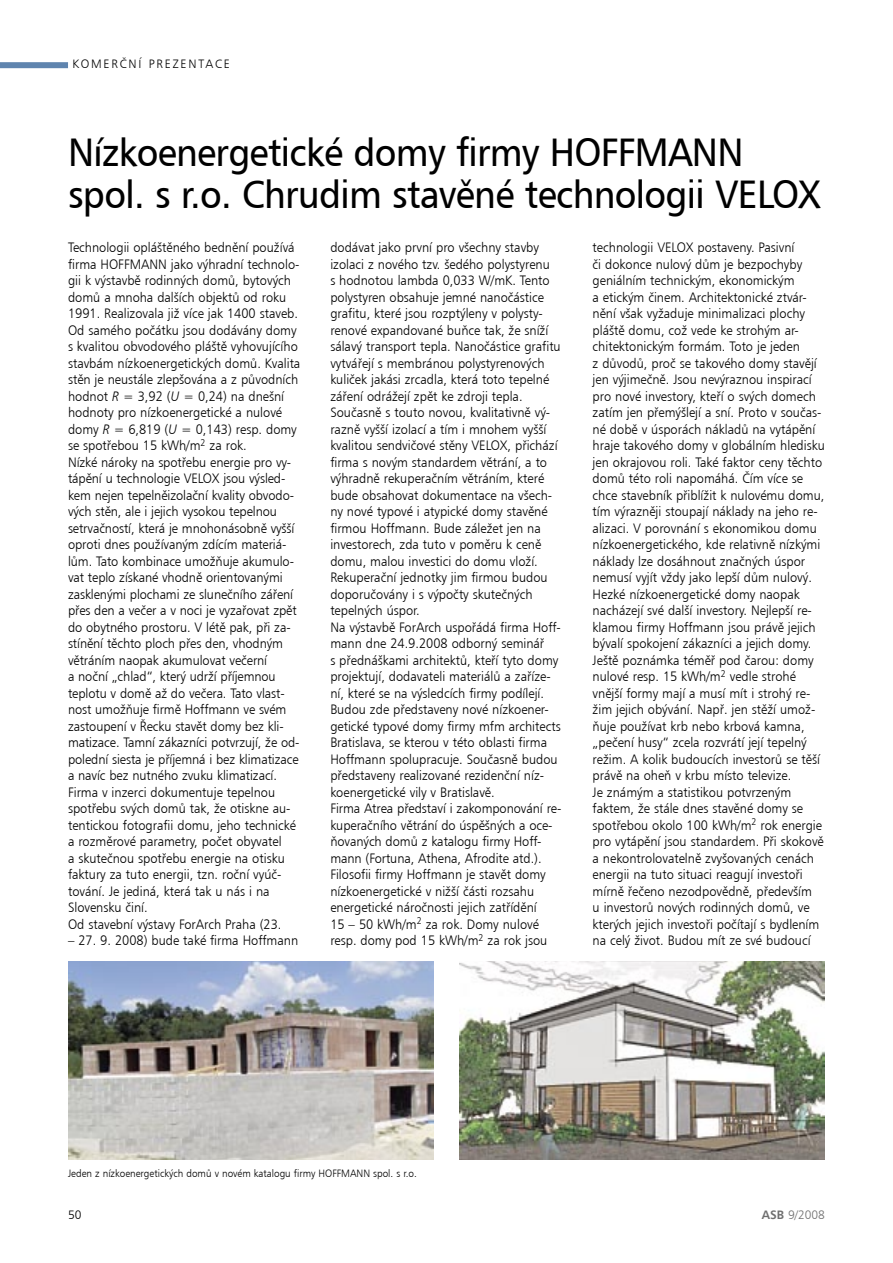
<style>
.page{position:relative;width:893px;height:1263px;background:#fff}
.page>*{position:absolute;margin:0;border:0;box-sizing:border-box;transform-origin:0 0}
.nadpis_najvacsi{font:39px/42px "Humanist 777 AT";letter-spacing:-.02em;color:#000;scale:.95 1}
.chleba{font:13.5px/16.5px "Humanist 777 AT Light";color:#000;scale:.95 1}
.t1{font:12px "Humanist 777 AT Light";letter-spacing:.15em;color:#000}
.t2{font:12px "Humanist 777 AT Light";color:#6f6f6f}
.text_pod_obrazok{font:10.5px "Humanist 777 AT Light";color:#000;scale:.95 1}
.s1{font-style:italic}
.s2{font-family:"Humanist 777 AT Bold"}
</style>
<div class="page">
<div style="left:0;top:62px;width:68px;height:6px;background:#5f84ae"></div>
<img style="left:68px;top:961px;width:366px;height:199px">
<img style="left:459px;top:961px;width:366px;height:199px">
<p class="t1" style="left:73px;top:57px;width:159px">KOMERČNÍ PREZENTACE</p>
<p class="nadpis_najvacsi" style="left:68px;top:131px;width:794px">Nízkoenergetické domy firmy HOFFMANN spol. s r.o. Chrudim stavěné technologii VELOX</p>
<p class="chleba" style="left:68px;top:239px;width:246px">Technologii opláštěného bednění používá firma HOFFMANN jako výhradní technolo&shy;gii k výstavbě rodinných domů, bytových domů a mnoha dalších objektů od roku 1991. Realizovala již více jak 1400 staveb.<br>Od samého počátku jsou dodávány domy s kvalitou obvodového pláště vyhovujícího stavbám nízkoenergetických domů. Kvalita stěn je neustále zlepšována a z původních hodnot <span class="s1">R</span> = 3,92 (<span class="s1">U</span> = 0,24) na dnešní hodnoty pro nízkoenergetické a nulové domy <span class="s1">R</span> = 6,819 (<span class="s1">U</span> = 0,143) resp. domy se spotřebou 15 kWh/m<sup>2</sup> za rok.</p>
<p class="chleba" style="left:68px;top:454px;width:245px">Nízké nároky na spotřebu energie pro vy&shy;tápění u technologie VELOX jsou výsled&shy;kem nejen tepelněizolační kvality obvodo&shy;vých stěn, ale i jejich vysokou tepelnou setrvačností, která je mnohonásobně vyšší oproti dnes používaným zdícím materiá&shy;lům. Tato kombinace umožňuje akumulo&shy;vat teplo získané vhodně orientovanými zasklenými plochami ze slunečního záření přes den a večer a v noci je vyzařovat zpět do obytného prostoru. V létě pak, při za&shy;stínění těchto ploch přes den, vhodným větráním naopak akumulovat večerní<br>a noční „chlad“, který udrží příjemnou teplotu v domě až do večera. Tato vlast&shy;nost umožňuje firmě Hoffmann ve svém zastoupení v Řecku stavět domy bez kli&shy;matizace. Tamní zákazníci potvrzují, že od&shy;polední siesta je příjemná i bez klimatizace a navíc bez nutného zvuku klimatizací.</p>
<p class="chleba" style="left:68px;top:784px;width:241px">Firma v inzerci dokumentuje tepelnou spotřebu svých domů tak, že otiskne au&shy;tentickou fotografii domu, jeho technické a rozměrové parametry, počet obyvatel<br>a skutečnou spotřebu energie na otisku faktury za tuto energii, tzn. roční vyúč&shy;tování. Je jediná, která tak u nás i na Slovensku činí.</p>
<p class="chleba" style="left:68px;top:916px;width:226px">Od stavební výstavy ForArch Praha (23.</p>
<p class="chleba" style="left:68px;top:932px;width:244px">– 27. 9. 2008) bude také firma Hoffmann</p>
<p class="chleba" style="left:330px;top:239px;width:244px">dodávat jako první pro všechny stavby izolaci z nového tzv. šedého polystyrenu<br>s hodnotou lambda 0,033 W/mK. Tento polystyren obsahuje jemné nanočástice grafitu, které jsou rozptýleny v polysty&shy;renové expandované buňce tak, že sníží sálavý transport tepla. Nanočástice grafitu vytvářejí s membránou polystyrenových kuliček jakási zrcadla, která toto tepelné záření odrážejí zpět ke zdroji tepla.</p>
<p class="chleba" style="left:330px;top:404px;width:241px">Současně s touto novou, kvalitativně vý&shy;razně vyšší izolací a tím i mnohem vyšší kvalitou sendvičové stěny VELOX, přichází firma s novým standardem větrání, a to výhradně rekuperačním větráním, které bude obsahovat dokumentace na všech&shy;ny nové typové i atypické domy stavěné firmou Hoffmann. Bude záležet jen na investorech, zda tuto v poměru k ceně domu, malou investici do domu vloží.<br>Rekuperační jednotky jim firmou budou doporučovány i s výpočty skutečných tepelných úspor.</p>
<p class="chleba" style="left:330px;top:619px;width:244px">Na výstavbě ForArch uspořádá firma Hoff&shy;mann dne 24.9.2008 odborný seminář<br>s přednáškami architektů, kteří tyto domy projektují, dodavateli materiálů a zaříze&shy;ní, které se na výsledcích firmy podílejí.<br>Budou zde představeny nové nízkoener&shy;getické typové domy firmy mfm architects Bratislava, se kterou v této oblasti firma Hoffmann spolupracuje. Současně budou představeny realizované rezidenční níz&shy;koenergetické vily v Bratislavě.</p>
<p class="chleba" style="left:330px;top:800px;width:245px">Firma Atrea představí i zakomponování re&shy;kuperačního větrání do úspěšných a oce&shy;ňovaných domů z katalogu firmy Hoff&shy;mann (Fortuna, Athena, Afrodite atd.).</p>
<p class="chleba" style="left:330px;top:866px;width:230px">Filosofii firmy Hoffmann je stavět domy nízkoenergetické v nižší části rozsahu energetické náročnosti jejich zatřídění 15 – 50 kWh/m<sup>2</sup> za rok. Domy nulové resp. domy pod 15 kWh/m<sup>2</sup> za rok jsou</p>
<p class="chleba" style="left:593px;top:239px;width:246px">technologii VELOX postaveny. Pasivní<br>či dokonce nulový dům je bezpochyby geniálním technickým, ekonomickým<br>a etickým činem. Architektonické ztvár&shy;nění však vyžaduje minimalizaci plochy pláště domu, což vede ke strohým ar&shy;chitektonickým formám. Toto je jeden<br>z důvodů, proč se takového domy stavějí jen výjimečně. Jsou nevýraznou inspirací pro nové investory, kteří o svých domech zatím jen přemýšlejí a sní. Proto v součas&shy;né době v úsporách nákladů na vytápění hraje takového domy v globálním hledisku jen okrajovou roli. Také faktor ceny těchto domů této roli napomáhá. Čím více se chce stavebník přiblížit k nulovému domu, tím výrazněji stoupají náklady na jeho re&shy;alizaci. V porovnání s ekonomikou domu nízkoenergetického, kde relativně nízkými náklady lze dosáhnout značných úspor nemusí vyjít vždy jako lepší dům nulový.<br>Hezké nízkoenergetické domy naopak nacházejí své další investory. Nejlepší re&shy;klamou firmy Hoffmann jsou právě jejich bývalí spokojení zákazníci a jejich domy.</p>
<p class="chleba" style="left:593px;top:652px;width:241px">Ještě poznámka téměř pod čarou: domy nulové resp. 15 kWh/m<sup>2</sup> vedle strohé vnější formy mají a musí mít i strohý re&shy;žim jejich obývání. Např. jen stěží umož&shy;ňuje používat krb nebo krbová kamna, „pečení husy“ zcela rozvrátí její tepelný režim. A kolik budoucích investorů se těší právě na oheň v krbu místo televize.</p>
<p class="chleba" style="left:593px;top:784px;width:245px">Je známým a statistikou potvrzeným faktem, že stále dnes stavěné domy se spotřebou okolo 100 kWh/m<sup>2</sup> rok energie pro vytápění jsou standardem. Při skokově a nekontrolovatelně zvyšovaných cenách energii na tuto situaci reagují investoři mírně řečeno nezodpovědně, především<br>u investorů nových rodinných domů, ve kterých jejich investoři počítají s bydlením na celý život. Budou mít ze své budoucí</p>
<p class="text_pod_obrazok" style="left:68px;top:1167px;width:369px">Jeden z nízkoenergetických domů v novém katalogu firmy HOFFMANN spol. s r.o.</p>
<p class="t1" style="left:68px;top:1208px;width:15px">50</p>
<p class="t2" style="left:762px;top:1208px;width:65px"><span class="s2">ASB</span> 9/2008</p>
</div>
